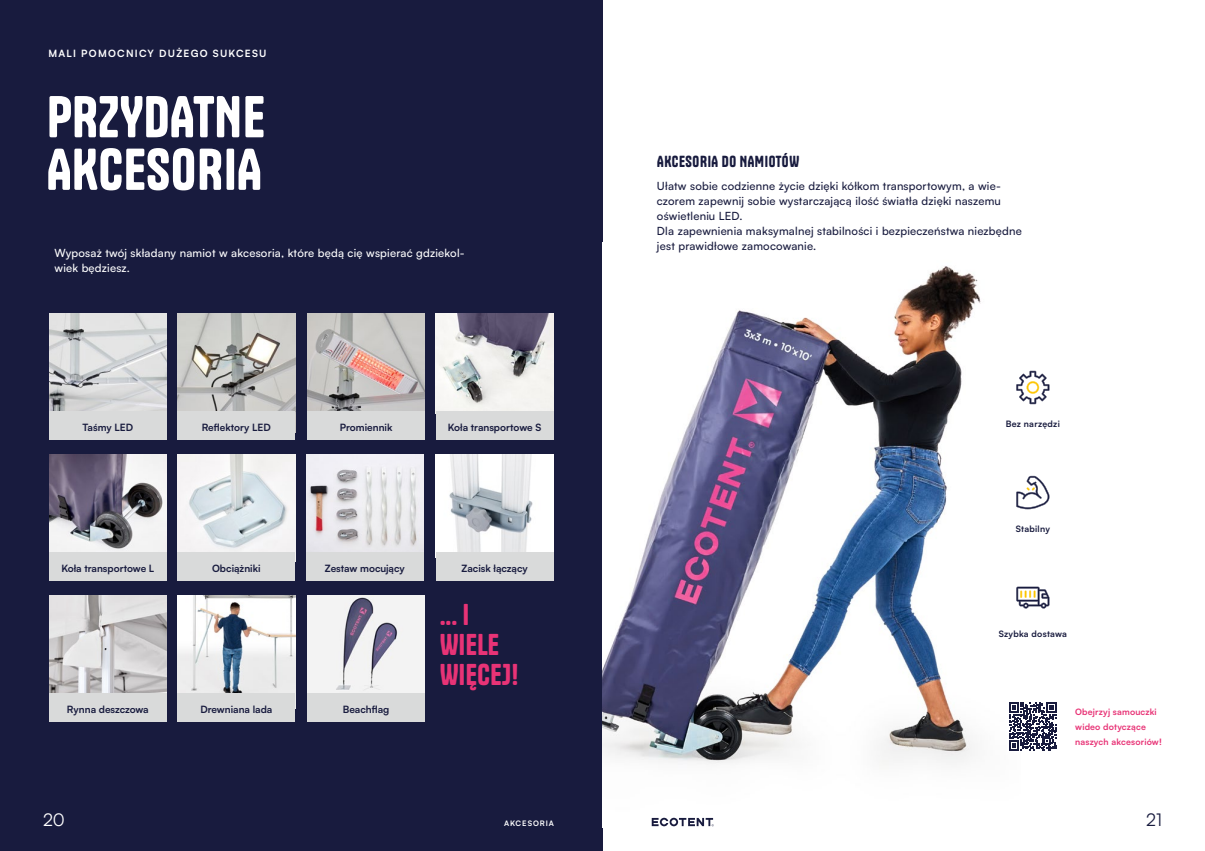
<style>
.page{position:relative;width:1205px;height:851px;background:#fff}
.page>*{position:absolute;margin:0;border:0;box-sizing:border-box;transform-origin:0 0}
.t1{font:55px/52.5px "Tanker";letter-spacing:.015em;color:#fff}
.t2{font:28.12px/30px "Tanker";letter-spacing:.02em;color:#e83376}
.t3{font:17.5px "Satoshi";color:#fff}
.t4{font:17.5px "Satoshi";color:#181b3e}
.t5{font:15px "Tanker";letter-spacing:.04em;color:#181b3e}
.t6{font:500 11.25px/15px "Satoshi";letter-spacing:.02em;color:#181b3e}
.t7{font:500 11.25px/15px "Satoshi";letter-spacing:.02em;color:#fff}
.t8{font:700 10px "Satoshi";color:#181b3e}
.t9{font:700 10px "Satoshi";letter-spacing:.125em;color:#fff}
.t10{font:700 8.75px/15px "Satoshi";letter-spacing:.02em;color:#e83376}
.t11{font:700 8.75px "Satoshi";letter-spacing:.03em;color:#181b3e}
.t12{font:700 7.5px "Satoshi";letter-spacing:.125em;color:#fff}
</style>
<div class="page">
<div style="left:0;top:0;width:602px;height:850px;background:#181b3e"></div>
<img style="left:602px;top:266px;width:379px;height:561px">
<img style="left:436px;top:454px;width:117px;height:98px">
<img style="left:49px;top:454px;width:118px;height:98px">
<img style="left:49px;top:313px;width:118px;height:98px">
<img style="left:178px;top:454px;width:117px;height:98px">
<img style="left:178px;top:313px;width:117px;height:98px">
<img style="left:306px;top:454px;width:117px;height:98px">
<img style="left:436px;top:313px;width:117px;height:98px">
<img style="left:307px;top:313px;width:118px;height:98px">
<img style="left:49px;top:595px;width:118px;height:98px">
<img style="left:178px;top:595px;width:117px;height:98px">
<img style="left:307px;top:595px;width:118px;height:98px">
<svg style="left:652px;top:817px;width:62px;height:9px"></svg>
<div style="left:49px;top:411px;width:118px;height:29px;background:#d9dada"></div>
<div style="left:178px;top:411px;width:117px;height:29px;background:#d9dada"></div>
<div style="left:306px;top:552px;width:117px;height:29px;background:#d9dada"></div>
<div style="left:436px;top:411px;width:117px;height:29px;background:#d9dada"></div>
<div style="left:49px;top:693px;width:118px;height:29px;background:#d9dada"></div>
<div style="left:307px;top:411px;width:118px;height:29px;background:#d9dada"></div>
<div style="left:436px;top:552px;width:117px;height:29px;background:#d9dada"></div>
<div style="left:178px;top:552px;width:117px;height:29px;background:#d9dada"></div>
<div style="left:178px;top:693px;width:117px;height:29px;background:#d9dada"></div>
<div style="left:307px;top:693px;width:118px;height:29px;background:#d9dada"></div>
<div style="left:49px;top:552px;width:118px;height:29px;background:#d9dada"></div>
<svg style="left:1016px;top:371px;width:33px;height:33px"></svg>
<svg style="left:1016px;top:476px;width:33px;height:33px"></svg>
<svg style="left:1016px;top:586px;width:33px;height:22px"></svg>
<svg style="left:1009px;top:702px;width:48px;height:48px"></svg>
<p class="t9" style="left:48px;top:46px;width:220px">MALI POMOCNICY DUŻEGO SUKCESU</p>
<h1 class="t1" style="left:47px;top:91px;width:219px">PRZYDATNE<br>AKCESORIA</h1>
<p class="t7" style="left:54px;top:245px;width:412px">Wyposaż twój składany namiot w akcesoria, które będą cię wspierać gdziekol&shy;wiek będziesz.</p>
<p class="t8" style="left:83px;top:419px;width:52px">Taśmy LED</p>
<p class="t8" style="left:202px;top:419px;width:70px">Reflektory LED</p>
<p class="t8" style="left:340px;top:419px;width:54px">Promiennik</p>
<p class="t8" style="left:448px;top:420px;width:95px">Koła transportowe S</p>
<p class="t8" style="left:61px;top:561px;width:94px">Koła transportowe L</p>
<p class="t8" style="left:67px;top:701px;width:83px">Rynna deszczowa</p>
<p class="t8" style="left:212px;top:560px;width:50px">Obciążniki</p>
<p class="t8" style="left:461px;top:560px;width:68px">Zacisk łączący</p>
<p class="t8" style="left:325px;top:560px;width:81px">Zestaw mocujący</p>
<p class="t8" style="left:200px;top:701px;width:74px">Drewniana lada</p>
<p class="t8" style="left:343px;top:701px;width:48px">Beachflag</p>
<h2 class="t2" style="left:440px;top:599px;width:80px">... I<br>WIELE<br>WIĘCEJ!</h2>
<h3 class="t5" style="left:657px;top:152px;width:143px">AKCESORIA DO NAMIOTÓW</h3>
<p class="t6" style="left:657px;top:178px;width:366px">Ułatw sobie codzienne życie dzięki kółkom transportowym, a wie&shy;czorem zapewnij sobie wystarczającą ilość światła dzięki naszemu oświetleniu LED.<br>Dla zapewnienia maksymalnej stabilności i bezpieczeństwa niezbędne jest prawidłowe zamocowanie.</p>
<p class="t11" style="left:1006px;top:417px;width:56px">Bez narzędzi</p>
<p class="t11" style="left:1016px;top:522px;width:36px">Stabilny</p>
<p class="t11" style="left:998px;top:627px;width:70px">Szybka dostawa</p>
<p class="t10" style="left:1075px;top:704px;width:88px">Obejrzyj samouczki wideo dotyczące naszych akcesoriów!</p>
<h3 class="t3" style="left:43px;top:808px;width:23px">20</h3>
<p class="t12" style="left:504px;top:818px;width:52px">AKCESORIA</p>
<h3 class="t4" style="left:1146px;top:808px;width:17px">21</h3>
</div>
